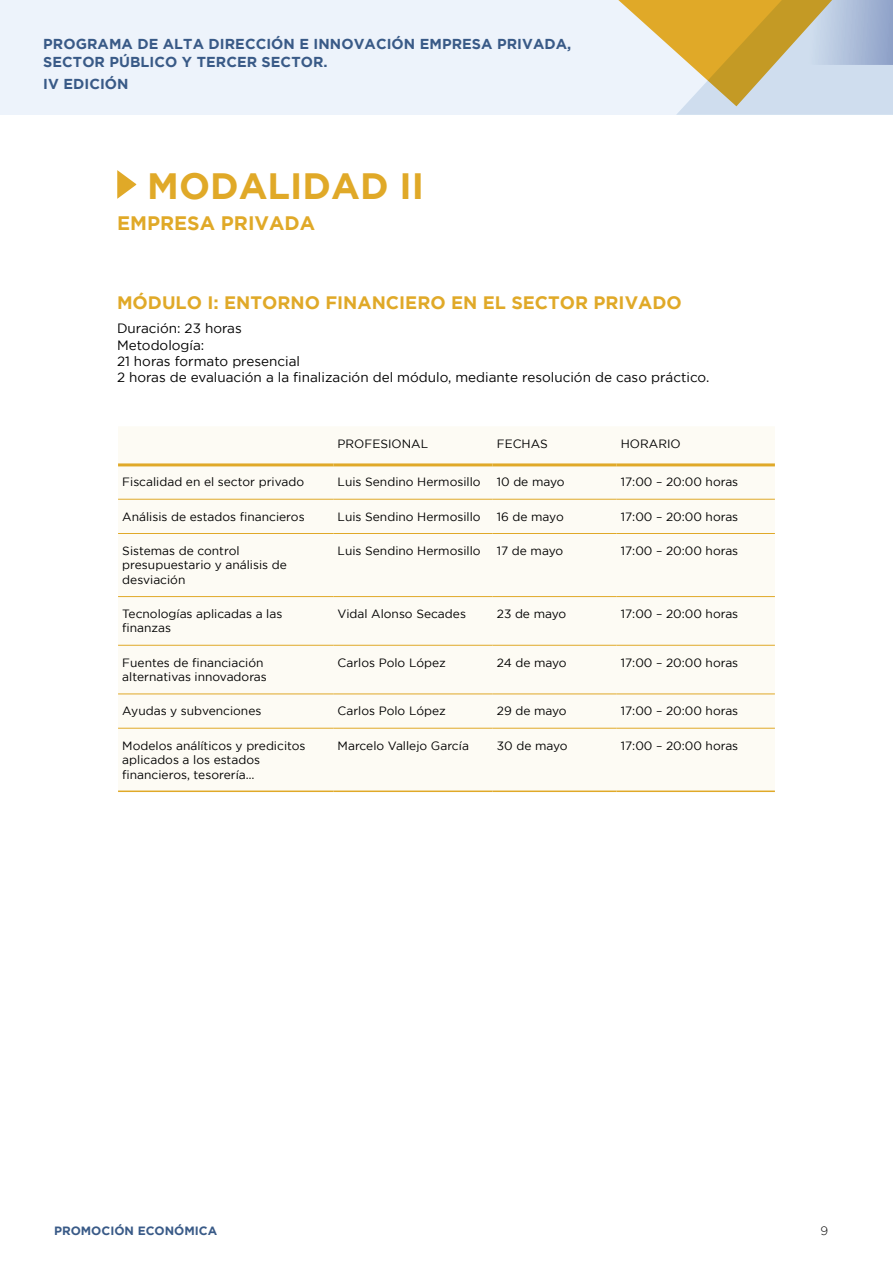
<style>
.page{position:relative;width:893px;height:1263px;background:#fff}
.page>*{position:absolute;margin:0;border:0;box-sizing:border-box;transform-origin:0 0}
.t1{font:700 36.6px "Gotham";color:#e0a928}
.t2{font:700 19.5px "Gotham";color:#e0a928}
.t3{font:700 18px "Gotham";color:#e0a928}
.t4{font:700 14.4px/18px "Gotham";letter-spacing:.005em;color:#395a87}
.t5{font:13.5px/16.2px "Gotham";color:#000}
.t6{font:12px/14.4px "Gotham";color:#000}
.t7{font:700 12px "Gotham";color:#395a87}
.t8{font:300 12px "Gotham";color:#000}
</style>
<div class="page">
<div style="left:0;top:0;width:893px;height:115px;background:#edf3fb"></div>
<svg style="left:618px;top:0;width:275px;height:115px"></svg>
<svg style="left:117px;top:170px;width:19px;height:29px"></svg>
<div style="left:118px;top:427px;width:657px;height:363px;background:#fdfbf4"></div>
<hr style="left:118px;top:463px;width:215px;height:3px;background:#e0a928">
<hr style="left:333px;top:463px;width:160px;height:3px;background:#e0a928">
<hr style="left:493px;top:463px;width:124px;height:3px;background:#e0a928">
<hr style="left:617px;top:463px;width:158px;height:3px;background:#e0a928">
<hr style="left:118px;top:499px;width:215px;height:1px;background:#e0a928">
<hr style="left:333px;top:499px;width:160px;height:1px;background:#e0a928">
<hr style="left:493px;top:499px;width:124px;height:1px;background:#e0a928">
<hr style="left:617px;top:499px;width:158px;height:1px;background:#e0a928">
<hr style="left:118px;top:533px;width:215px;height:1px;background:#e0a928">
<hr style="left:333px;top:533px;width:160px;height:1px;background:#e0a928">
<hr style="left:493px;top:533px;width:124px;height:1px;background:#e0a928">
<hr style="left:617px;top:533px;width:158px;height:1px;background:#e0a928">
<hr style="left:118px;top:596px;width:215px;height:1px;background:#e0a928">
<hr style="left:333px;top:596px;width:160px;height:1px;background:#e0a928">
<hr style="left:493px;top:596px;width:124px;height:1px;background:#e0a928">
<hr style="left:617px;top:596px;width:158px;height:1px;background:#e0a928">
<hr style="left:118px;top:645px;width:215px;height:1px;background:#e0a928">
<hr style="left:333px;top:645px;width:160px;height:1px;background:#e0a928">
<hr style="left:493px;top:645px;width:124px;height:1px;background:#e0a928">
<hr style="left:617px;top:645px;width:158px;height:1px;background:#e0a928">
<hr style="left:118px;top:694px;width:215px;height:1px;background:#e0a928">
<hr style="left:333px;top:694px;width:160px;height:1px;background:#e0a928">
<hr style="left:493px;top:694px;width:124px;height:1px;background:#e0a928">
<hr style="left:617px;top:694px;width:158px;height:1px;background:#e0a928">
<hr style="left:118px;top:728px;width:215px;height:1px;background:#e0a928">
<hr style="left:333px;top:728px;width:160px;height:1px;background:#e0a928">
<hr style="left:493px;top:728px;width:124px;height:1px;background:#e0a928">
<hr style="left:617px;top:728px;width:158px;height:1px;background:#e0a928">
<hr style="left:118px;top:790px;width:215px;height:2px;background:#e0a928">
<hr style="left:333px;top:790px;width:160px;height:2px;background:#e0a928">
<hr style="left:493px;top:790px;width:124px;height:2px;background:#e0a928">
<hr style="left:617px;top:790px;width:158px;height:2px;background:#e0a928">
<p class="t4" style="left:43px;top:34px;width:530px">PROGRAMA DE ALTA DIRECCIÓN E INNOVACIÓN EMPRESA PRIVADA,<br>SECTOR PÚBLICO Y TERCER SECTOR.</p>
<p class="t4" style="left:43px;top:75px;width:87px">IV EDICIÓN</p>
<h1 class="t1" style="left:147px;top:165px;width:278px">MODALIDAD II</h1>
<h2 class="t2" style="left:117px;top:212px;width:200px">EMPRESA PRIVADA</h2>
<h3 class="t3" style="left:117px;top:292px;width:566px">MÓDULO I: ENTORNO FINANCIERO EN EL SECTOR PRIVADO</h3>
<p class="t5" style="left:117px;top:320px;width:594px">Duración: 23 horas<br>Metodología:<br>21 horas formato presencial<br>2 horas de evaluación a la finalización del módulo, mediante resolución de caso práctico.</p>
<p class="t6" style="left:338px;top:436px;width:92px">PROFESIONAL</p>
<p class="t6" style="left:497px;top:436px;width:52px">FECHAS</p>
<p class="t6" style="left:621px;top:436px;width:61px">HORARIO</p>
<p class="t6" style="left:122px;top:475px;width:183px">Fiscalidad en el sector privado</p>
<p class="t6" style="left:338px;top:475px;width:145px">Luis Sendino Hermosillo</p>
<p class="t6" style="left:497px;top:475px;width:69px">10 de mayo</p>
<p class="t6" style="left:621px;top:475px;width:119px">17:00 – 20:00 horas</p>
<p class="t6" style="left:122px;top:509px;width:184px">Análisis de estados financieros</p>
<p class="t6" style="left:338px;top:509px;width:145px">Luis Sendino Hermosillo</p>
<p class="t6" style="left:497px;top:509px;width:68px">16 de mayo</p>
<p class="t6" style="left:621px;top:509px;width:119px">17:00 – 20:00 horas</p>
<p class="t6" style="left:122px;top:543px;width:166px">Sistemas de control presupuestario y análisis de desviación</p>
<p class="t6" style="left:338px;top:543px;width:145px">Luis Sendino Hermosillo</p>
<p class="t6" style="left:497px;top:543px;width:68px">17 de mayo</p>
<p class="t6" style="left:621px;top:543px;width:119px">17:00 – 20:00 horas</p>
<p class="t6" style="left:122px;top:606px;width:162px">Tecnologías aplicadas a las finanzas</p>
<p class="t6" style="left:338px;top:606px;width:130px">Vidal Alonso Secades</p>
<p class="t6" style="left:497px;top:606px;width:71px">23 de mayo</p>
<p class="t6" style="left:621px;top:606px;width:119px">17:00 – 20:00 horas</p>
<p class="t6" style="left:122px;top:655px;width:146px">Fuentes de financiación alternativas innovadoras</p>
<p class="t6" style="left:338px;top:655px;width:110px">Carlos Polo López</p>
<p class="t6" style="left:497px;top:655px;width:71px">24 de mayo</p>
<p class="t6" style="left:621px;top:655px;width:119px">17:00 – 20:00 horas</p>
<p class="t6" style="left:122px;top:704px;width:141px">Ayudas y subvenciones</p>
<p class="t6" style="left:338px;top:704px;width:110px">Carlos Polo López</p>
<p class="t6" style="left:497px;top:704px;width:71px">29 de mayo</p>
<p class="t6" style="left:621px;top:704px;width:119px">17:00 – 20:00 horas</p>
<p class="t6" style="left:122px;top:738px;width:185px">Modelos análíticos y predicitos aplicados a los estados financieros, tesorería…</p>
<p class="t6" style="left:338px;top:738px;width:133px">Marcelo Vallejo García</p>
<p class="t6" style="left:497px;top:738px;width:72px">30 de mayo</p>
<p class="t6" style="left:621px;top:738px;width:119px">17:00 – 20:00 horas</p>
<p class="t7" style="left:54px;top:1224px;width:165px">PROMOCIÓN ECONÓMICA</p>
<p class="t8" style="left:820px;top:1224px;width:9px">9</p>
</div>
